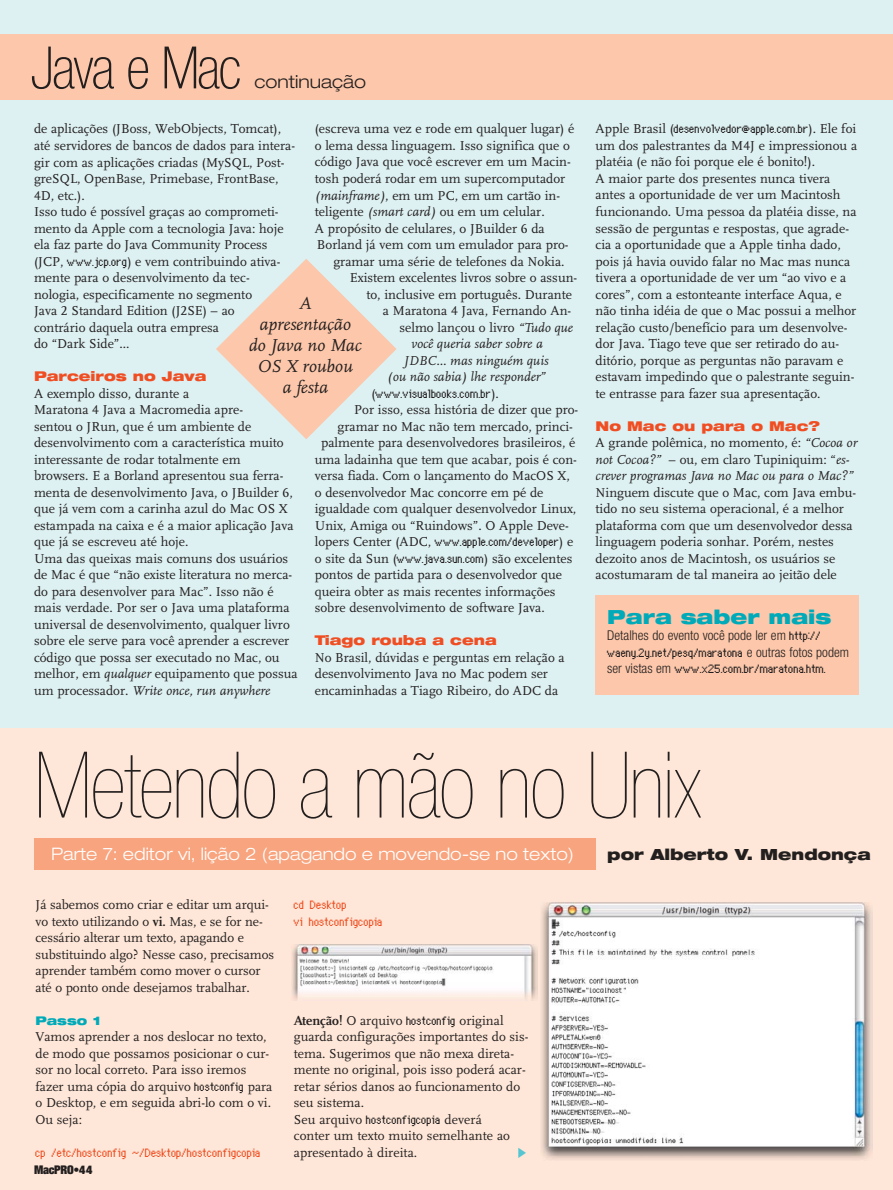
<style>
.page{position:relative;width:893px;height:1190px;background:#fff}
.page>*{position:absolute;margin:0;border:0;box-sizing:border-box;transform-origin:0 0}
.t1{font:900 condensed 92.1px "Helvetica Neue";letter-spacing:-.025em;color:#231f1f}
.t2{font:100 condensed 58.5px "Helvetica Neue";letter-spacing:-.035em;color:#231f1f}
.t3{font:900 expanded 19.5px "Helvetica Neue";color:#00aab9}
.t4{font:italic 18px/21px "Scala";color:#231f1f;text-align:center}
.t5{font:300 expanded 18px "Helvetica Neue";color:#231f1f}
.t6{font:18px "Obscena";color:#54c5d1}
.t7{font:300 expanded 17.25px "Helvetica Neue";color:#fff}
.t8{font:900 expanded 15.45px "Helvetica Neue";color:#231f1f}
.t9{font:13.5px/16.5px "Macmania Scala";color:#231f1f}
.t10{font:13.5px/16.5px "Genoveva";color:#231f1f}
.t11{font:italic 13.5px "Scala";color:#231f1f}
.t12{font:13.5px/16.5px "Genoveva";color:#f04e22}
.t13{font:900 expanded 13.5px "Helvetica Neue";color:#f04e22}
.t14{font:300 condensed 13.5px "Helvetica Neue";color:#231f1f}
.t15{font:900 expanded 12px "Helvetica Neue";letter-spacing:-.025em;color:#231f1f}
.t16{font:900 expanded 12px "Helvetica Neue";color:#00aab9}
.s1{font-family:"Genoveva"}
.s2{font-family:"Scala";font-style:italic}
.s3{font-family:"Macmania Scala";font-style:normal}
.s4{font-family:"Macmania Scala"}
.s5{font-family:"Genoveva";font-weight:400;font-stretch:normal}
.s6{font-family:"Helvetica Neue";font-weight:300;font-stretch:condensed}
.s7{font-family:"Scala";font-weight:700}
</style>
<div class="page">
<div style="left:0;top:727px;width:892px;height:463px;background:#fee7d8"></div>
<div style="left:0;top:0;width:892px;height:727px;background:#ddf0f2"></div>
<div style="left:0;top:34px;width:892px;height:66px;background:#fcc7aa"></div>
<svg style="left:216px;top:259px;width:180px;height:180px"></svg>
<div style="left:595px;top:595px;width:264px;height:99px;background:#fcc7aa"></div>
<div style="left:34px;top:838px;width:561px;height:31px;background:#f8a47e"></div>
<img style="left:292px;top:944px;width:245px;height:56px">
<img style="left:541px;top:902px;width:331px;height:258px">
<h2 class="t2" style="left:31px;top:47px;width:212px">Java e Mac</h2>
<h3 class="t5" style="left:254px;top:75px;width:113px">continuação</h3>
<p class="t9" style="left:34px;top:122px;width:262px">de aplicações (JBoss, WebObjects, Tomcat), até servidores de bancos de dados para intera&shy;gir com as aplicações criadas (MySQL, Post&shy;greSQL, OpenBase, Primebase, FrontBase, 4D, etc.).<br>Isso tudo é possível graças ao comprometi&shy;mento da Apple com a tecnologia Java: hoje ela faz parte do Java Community Process (JCP, <span class="s1">www.jcp.org</span>) e vem contribuindo ativa&shy;mente para o desenvolvimento da tec&shy;nologia, especificamente no segmento<br>Java 2 Standard Edition (J2SE) – ao<br>contrário daquela outra empresa<br>do “Dark Side”...</p>
<p class="t13" style="left:34px;top:371px;width:174px">Parceiros no Java</p>
<p class="t9" style="left:34px;top:386px;width:265px">A exemplo disso, durante a<br>Maratona 4 Java a Macromedia apre-<br>sentou o JRun, que é um ambiente de desenvolvimento com a característica muito interessante de rodar totalmente em browsers. E a Borland apresentou sua ferra&shy;menta de desenvolvimento Java, o JBuilder 6, que já vem com a carinha azul do Mac OS X estampada na caixa e é a maior aplicação Java que já se escreveu até hoje.<br>Uma das queixas mais comuns dos usuários de Mac é que “não existe literatura no merca&shy;do para desenvolver para Mac”. Isso não é mais verdade. Por ser o Java uma plataforma universal de desenvolvimento, qualquer livro sobre ele serve para você aprender a escrever código que possa ser executado no Mac, ou melhor, em <span class="s2">qualquer</span> equipamento que possua</p>
<p class="t11" style="left:34px;top:685px;width:238px"><span class="s3">um processador.</span> Write once, run anywhere</p>
<p class="t9" style="left:315px;top:122px;width:261px">(escreva uma vez e rode em qualquer lugar) é</p>
<p class="t9" style="left:315px;top:138px;width:257px">o lema dessa linguagem. Isso significa que o</p>
<p class="t9" style="left:315px;top:155px;width:257px">código Java que você escrever em um Macin-</p>
<p class="t9" style="left:315px;top:171px;width:252px">tosh poderá rodar em um supercomputador</p>
<p class="t9" style="left:315px;top:188px;width:247px"><span class="s2">(mainframe)</span>, em um PC, em um cartão in-</p>
<p class="t9" style="left:315px;top:204px;width:231px">teligente <span class="s2">(smart card)</span> ou em um celular.</p>
<p class="t9" style="left:315px;top:221px;width:231px">A propósito de celulares, o JBuilder 6 da</p>
<p class="t9" style="left:317px;top:237px;width:253px">Borland já vem com um emulador para pro-</p>
<p class="t9" style="left:333px;top:254px;width:233px">gramar uma série de telefones da Nokia.</p>
<p class="t9" style="left:350px;top:270px;width:229px">Existem excelentes livros sobre o assun-</p>
<p class="t9" style="left:366px;top:287px;width:207px">to, inclusive em português. Durante</p>
<p class="t9" style="left:383px;top:303px;width:190px">a Maratona 4 Java, Fernando An-</p>
<p class="t9" style="left:399px;top:320px;width:175px">selmo lançou o livro <span class="s2">“Tudo que</span></p>
<p class="t11" style="left:411px;top:338px;width:133px">você queria saber sobre a</p>
<p class="t11" style="left:403px;top:355px;width:146px">JDBC... mas ninguém quis</p>
<p class="t11" style="left:387px;top:371px;width:160px">(ou não sabia) lhe responder”</p>
<p class="t10" style="left:371px;top:385px;width:129px"><span class="s4">(</span>www.visualbooks.com.br<span class="s4">).</span></p>
<p class="t9" style="left:354px;top:402px;width:226px">Por isso, essa história de dizer que pro-</p>
<p class="t9" style="left:337px;top:419px;width:237px">gramar no Mac não tem mercado, princi-</p>
<p class="t9" style="left:321px;top:435px;width:256px">palmente para desenvolvedores brasileiros, é</p>
<p class="t9" style="left:315px;top:452px;width:263px">uma ladainha que tem que acabar, pois é con-</p>
<p class="t9" style="left:315px;top:468px;width:256px">versa fiada. Com o lançamento do MacOS X,</p>
<p class="t9" style="left:315px;top:485px;width:230px">o desenvolvedor Mac concorre em pé de</p>
<p class="t9" style="left:315px;top:501px;width:263px">igualdade com qualquer desenvolvedor Linux,</p>
<p class="t9" style="left:315px;top:518px;width:255px">Unix, Amiga ou “Ruindows”. O Apple Deve-</p>
<p class="t10" style="left:315px;top:533px;width:260px"><span class="s4">lopers Center (ADC,</span> www.apple.com/developer<span class="s4">) e</span></p>
<p class="t9" style="left:315px;top:551px;width:259px">o site da Sun (<span class="s1">www.java.sun.com</span>) são excelentes pontos de partida para o desenvolvedor que queira obter as mais recentes informações sobre desenvolvimento de software Java.</p>
<p class="t13" style="left:315px;top:635px;width:183px">Tiago rouba a cena</p>
<p class="t9" style="left:315px;top:650px;width:251px">No Brasil, dúvidas e perguntas em relação a desenvolvimento Java no Mac podem ser encaminhadas a Tiago Ribeiro, do ADC da</p>
<h3 class="t4" style="left:249px;top:295px;width:114px">A<br>apresentação<br>do Java no Mac<br>OS X roubou<br>a festa</h3>
<p class="t10" style="left:595px;top:121px;width:262px"><span class="s4">Apple Brasil (</span>desenvolvedor@apple.com.br<span class="s4">). Ele foi</span></p>
<p class="t9" style="left:595px;top:138px;width:263px">um dos palestrantes da M4J e impressionou a platéia (e não foi porque ele é bonito!).<br>A maior parte dos presentes nunca tivera antes a oportunidade de ver um Macintosh funcionando. Uma pessoa da platéia disse, na sessão de perguntas e respostas, que agrade&shy;cia a oportunidade que a Apple tinha dado, pois já havia ouvido falar no Mac mas nunca tivera a oportunidade de ver um “ao vivo e a cores”, com a estonteante interface Aqua, e não tinha idéia de que o Mac possui a melhor relação custo/benefício para um desenvolve&shy;dor Java. Tiago teve que ser retirado do au&shy;ditório, porque as perguntas não paravam e estavam impedindo que o palestrante seguin&shy;te entrasse para fazer sua apresentação.</p>
<p class="t13" style="left:595px;top:420px;width:226px">No Mac ou para o Mac?</p>
<p class="t9" style="left:595px;top:435px;width:263px">A grande polêmica, no momento, é: <span class="s2">“Cocoa or not Cocoa?”</span> – ou, em claro Tupiniquim: “<span class="s2">es-</span></p>
<p class="t11" style="left:595px;top:470px;width:259px">crever programas Java no Mac ou para o Mac?”</p>
<p class="t9" style="left:595px;top:485px;width:262px">Ninguem discute que o Mac, com Java embu&shy;tido no seu sistema operacional, é a melhor plataforma com que um desenvolvedor dessa linguagem poderia sonhar. Porém, nestes dezoito anos de Macintosh, os usuários se acostumaram de tal maneira ao jeitão dele</p>
<h3 class="t3" style="left:607px;top:609px;width:225px">Para saber mais</h3>
<p class="t14" style="left:607px;top:630px;width:215px">Detalhes do evento você pode ler em <span class="s5">http://</span></p>
<p class="t10" style="left:607px;top:644px;width:243px">waeny.2y.net/pesq/maratona <span class="s6">e outras fotos podem ser vistas em</span> www.x25.com.br/maratona.htm.</p>
<h1 class="t1" style="left:34px;top:751px;width:669px">Metendo a mão no Unix</h1>
<p class="t8" style="left:607px;top:848px;width:265px">por Alberto V. Mendonça</p>
<p class="t9" style="left:36px;top:897px;width:240px">Já sabemos como criar e editar um arqui&shy;vo texto utilizando o <span class="s7">vi.</span> Mas, e se for ne&shy;cessário alterar um texto, apagando e substituindo algo? Nesse caso, precisamos aprender também como mover o cursor até o ponto onde desejamos trabalhar.</p>
<p class="t16" style="left:36px;top:1016px;width:67px">Passo 1</p>
<p class="t9" style="left:36px;top:1029px;width:238px">Vamos aprender a nos deslocar no texto, de modo que possamos posicionar o cur&shy;sor no local correto. Para isso iremos fazer uma cópia do arquivo <span class="s1">hostconfig</span> para o Desktop, e em seguida abri-lo com o vi.<br>Ou seja:</p>
<p class="t12" style="left:36px;top:1144px;width:227px">cp /etc/hostconfig ~/Desktop/hostconfigcopia</p>
<p class="t7" style="left:51px;top:847px;width:524px">Parte 7: editor vi, lição 2 (apagando e movendo-se no texto)</p>
<p class="t12" style="left:294px;top:896px;width:90px">cd Desktop<br>vi hostconfigcopia</p>
<p class="t9" style="left:294px;top:1013px;width:236px"><span class="s7">Atenção!</span> O arquivo <span class="s1">hostconfig</span> original guarda configurações importantes do sis&shy;tema. Sugerimos que não mexa direta&shy;mente no original, pois isso poderá acar&shy;retar sérios danos ao funcionamento do seu sistema.<br>Seu arquivo <span class="s1">hostconfigcopia</span> deverá<br>conter um texto muito semelhante ao apresentado à direita.</p>
<h3 class="t6" style="left:518px;top:1145px;width:8px">¡</h3>
<p class="t15" style="left:34px;top:1165px;width:60px">MacPRO•44</p>
</div>
